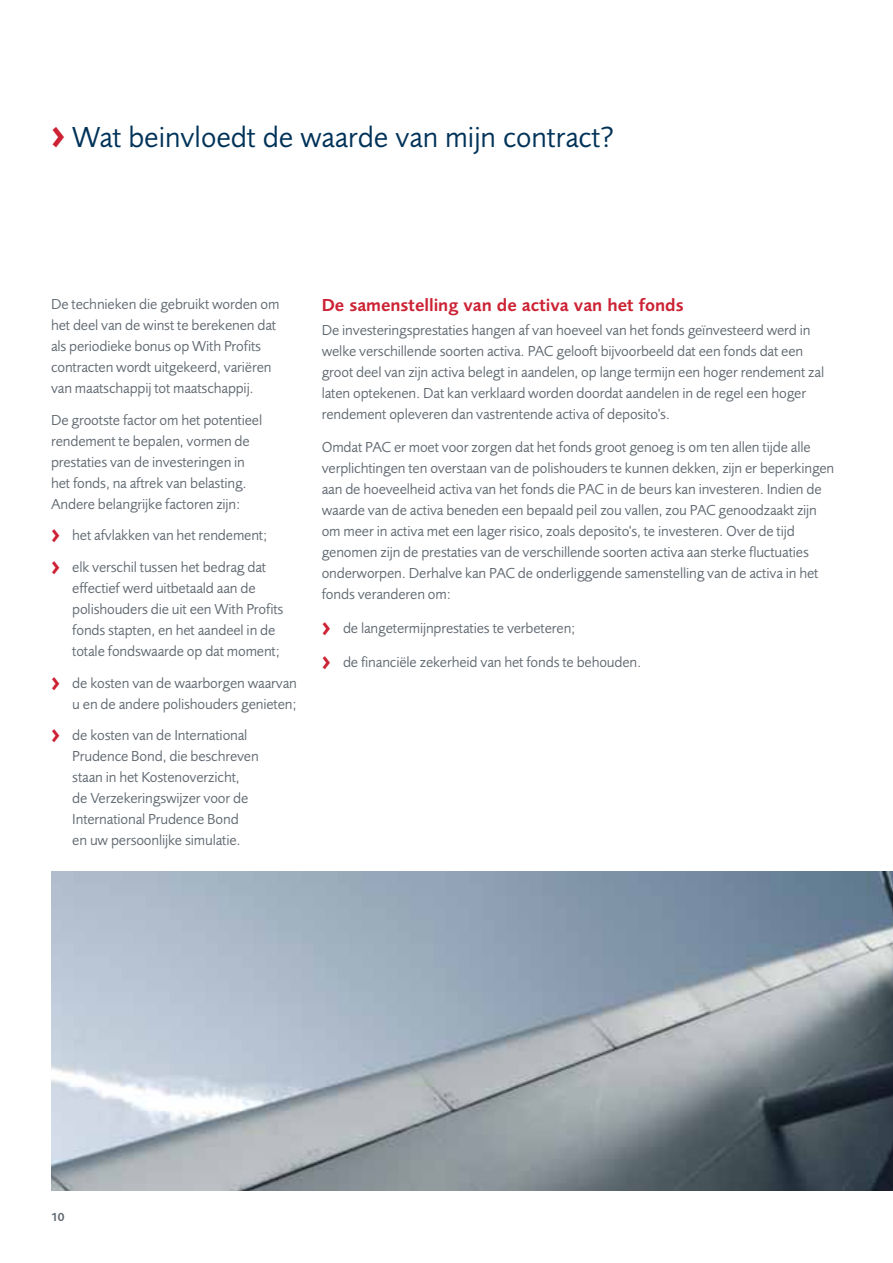
<style>
.page{position:relative;width:893px;height:1263px;background:#fff}
.page>*{position:absolute;margin:0;border:0;box-sizing:border-box;transform-origin:0 0}
.t1{font:30px "Pru Sans";color:#003258}
.t2{font:600 18px "Pru Sans";color:#cc2234}
.t3{font:15px/21px "Pru Sans";letter-spacing:-.01em;color:#616971}
.t4{font:600 12px "Pru Sans";color:#616971}
.s1{font-family:"Meta";font-weight:700;font-size:33px;color:#cc2234}
.s2{font-family:"Meta";font-weight:700;font-size:21px;color:#cc2234}
</style>
<div class="page">
<img style="left:51px;top:872px;width:842px;height:319px">
<h1 class="t1" style="left:51px;top:126px;width:565px"><span class="s1">&gt;</span> Wat beinvloedt de waarde van mijn contract?</h1>
<p class="t3" style="left:51px;top:295px;width:230px">De technieken die gebruikt worden om het deel van de winst te berekenen dat als periodieke bonus op With Profits contracten wordt uitgekeerd, variëren van maatschappij tot maatschappij.</p>
<p class="t3" style="left:51px;top:411px;width:213px">De grootste factor om het potentieel rendement te bepalen, vormen de prestaties van de investeringen in het fonds, na aftrek van belasting.<br>Andere belangrijke factoren zijn:</p>
<p class="t3" style="left:51px;top:521px;width:218px;line-height:31.7px"><span class="s2">&gt;</span> het afvlakken van het rendement; <span class="s2">&gt;</span> elk verschil tussen het bedrag dat</p>
<p class="t3" style="left:72px;top:579px;width:213px">effectief werd uitbetaald aan de polishouders die uit een With Profits fonds stapten, en het aandeel in de totale fondswaarde op dat moment;</p>
<p class="t3" style="left:51px;top:674px;width:247px;text-align:right"><span class="s2">&gt;</span> de kosten van de waarborgen waarvan u en de andere polishouders genieten;</p>
<p class="t3" style="left:72px;top:726px;width:188px;text-indent:-21px"><span class="s2">&gt;</span> de kosten van de International<br>Prudence Bond, die beschreven staan in het Kostenoverzicht,<br>de Verzekeringswijzer voor de<br>International Prudence Bond<br>en uw persoonlijke simulatie.</p>
<p class="t2" style="left:322px;top:298px;width:363px">De samenstelling van de activa van het fonds</p>
<p class="t3" style="left:322px;top:320px;width:504px">De investeringsprestaties hangen af van hoeveel van het fonds geïnvesteerd werd in welke verschillende soorten activa. PAC gelooft bijvoorbeeld dat een fonds dat een groot deel van zijn activa belegt in aandelen, op lange termijn een hoger rendement zal laten optekenen. Dat kan verklaard worden doordat aandelen in de regel een hoger rendement opleveren dan vastrentende activa of deposito's.</p>
<p class="t3" style="left:322px;top:438px;width:514px">Omdat PAC er moet voor zorgen dat het fonds groot genoeg is om ten allen tijde alle verplichtingen ten overstaan van de polishouders te kunnen dekken, zijn er beperkingen aan de hoeveelheid activa van het fonds die PAC in de beurs kan investeren. Indien de waarde van de activa beneden een bepaald peil zou vallen, zou PAC genoodzaakt zijn om meer in activa met een lager risico, zoals deposito's, te investeren. Over de tijd genomen zijn de prestaties van de verschillende soorten activa aan sterke fluctuaties onderworpen. Derhalve kan PAC de onderliggende samenstelling van de activa in het fonds veranderen om:</p>
<p class="t3" style="left:322px;top:619px;width:255px"><span class="s2">&gt;</span> de langetermijnprestaties te verbeteren;</p>
<p class="t3" style="left:322px;top:653px;width:321px"><span class="s2">&gt;</span> de financiële zekerheid van het fonds te behouden.</p>
<p class="t4" style="left:51px;top:1212px;width:15px">10</p>
</div>
